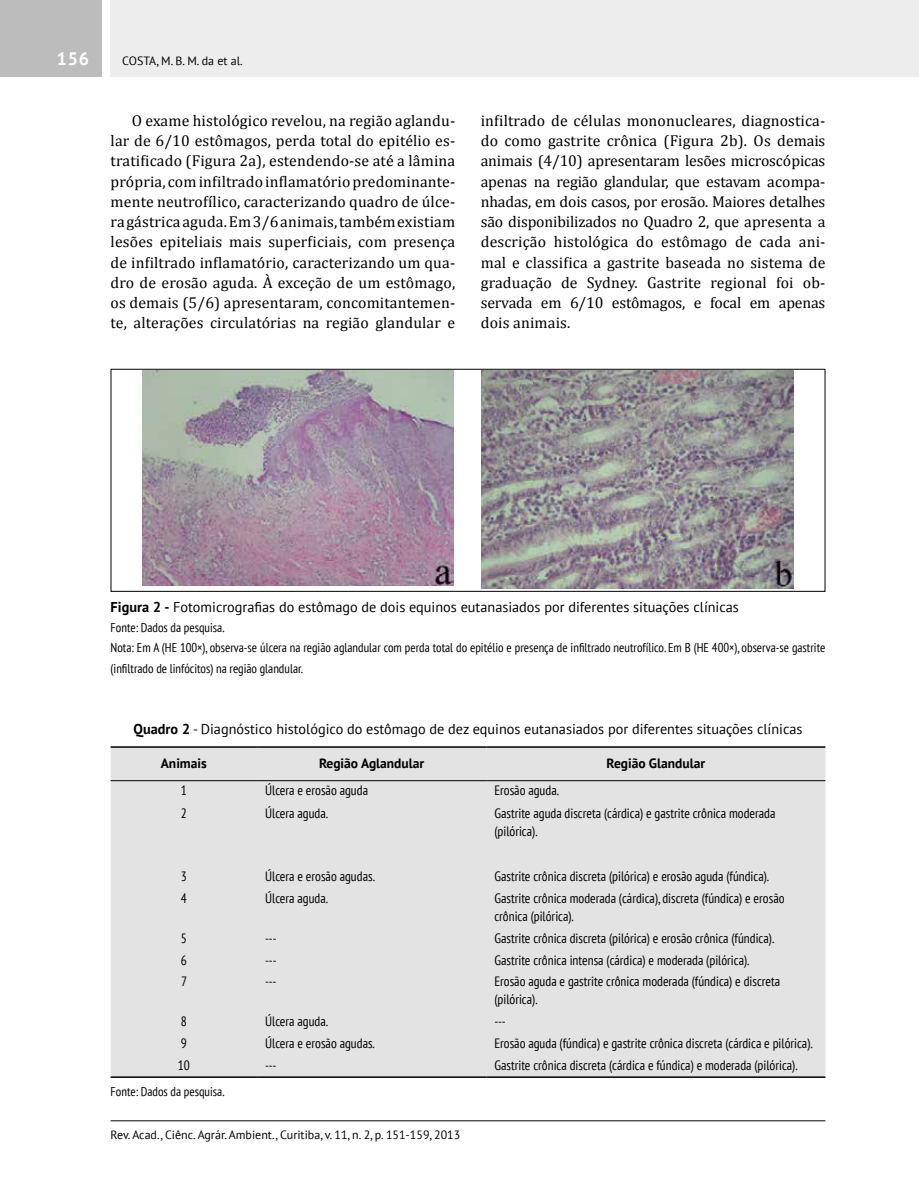
<style>
.page{position:relative;width:919px;height:1191px;background:#fff}
.page>*{position:absolute;margin:0;border:0;box-sizing:border-box;transform-origin:0 0}
.t1{font:700 18px "PT Sans";color:#fff}
.t2{font:15.75px/20.2px "Cambria";letter-spacing:.01em;color:#000;text-align:justify}
.t3{font:14.25px "PT Sans";color:#000}
.t4{font:condensed 13.5px/18px "PT Sans";color:#000}
.t5{font:700 13.5px "PT Sans";color:#000}
.t6{font:condensed 12.75px/20.2px "PT Sans";color:#000}
.t7{font:12px "PT Sans";color:#000}
.s1{font-weight:700}
</style>
<div class="page">
<div style="left:111px;top:0;width:807px;height:77px;background:#ededed"></div>
<div style="left:0;top:0;width:102px;height:77px;background:#bcbcbc"></div>
<hr style="left:111px;top:1120px;width:714px;height:1px;background:#000">
<div style="left:111px;top:369px;width:714px;height:223px;border:1px solid #000"></div>
<img style="left:142px;top:371px;width:311px;height:214px">
<img style="left:481px;top:371px;width:312px;height:218px">
<div style="left:111px;top:748px;width:714px;height:328px;background:#e3e3e3"></div>
<hr style="left:111px;top:780px;width:146px;height:1px;background:#000">
<hr style="left:257px;top:780px;width:229px;height:1px;background:#000">
<hr style="left:486px;top:780px;width:339px;height:1px;background:#000">
<hr style="left:111px;top:746px;width:146px;height:2px;background:#000">
<hr style="left:257px;top:746px;width:229px;height:2px;background:#000">
<hr style="left:486px;top:746px;width:339px;height:2px;background:#000">
<hr style="left:111px;top:1076px;width:146px;height:2px;background:#000">
<hr style="left:257px;top:1076px;width:229px;height:2px;background:#000">
<hr style="left:486px;top:1076px;width:339px;height:2px;background:#000">
<p class="t1" style="left:57px;top:47px;width:34px">156</p>
<p class="t7" style="left:122px;top:53px;width:122px">COSTA, M. B. M. da et al.</p>
<p class="t2" style="left:111px;top:110px;width:346px;text-indent:21px">O exame histológico revelou, na região aglandu&shy;lar de 6/10 estômagos, perda total do epitélio es&shy;tratificado (Figura 2a), estendendo-se até a lâmina própria, com infiltrado inflamatório predominante&shy;mente neutrofílico, caracterizando quadro de úlce&shy;ra gástrica aguda. Em 3/6 animais, também existiam lesões epiteliais mais superficiais, com presença de infiltrado inflamatório, caracterizando um qua&shy;dro de erosão aguda. À exceção de um estômago, os demais (5/6) apresentaram, concomitantemen&shy;te, alterações circulatórias na região glandular e</p>
<p class="t2" style="left:480px;top:110px;width:346px">infiltrado de células mononucleares, diagnostica&shy;do como gastrite crônica (Figura 2b). Os demais animais (4/10) apresentaram lesões microscópicas apenas na região glandular, que estavam acompa&shy;nhadas, em dois casos, por erosão. Maiores detalhes são disponibilizados no Quadro 2, que apresenta a descrição histológica do estômago de cada ani&shy;mal e classifica a gastrite baseada no sistema de graduação de Sydney. Gastrite regional foi ob&shy;servada em 6/10 estômagos, e focal em apenas dois animais.</p>
<p class="t3" style="left:111px;top:598px;width:629px"><span class="s1">Figura 2 -</span> Fotomicrografias do estômago de dois equinos eutanasiados por diferentes situações clínicas</p>
<p class="t6" style="left:111px;top:617px;width:716px">Fonte: Dados da pesquisa.<br>Nota: Em A (HE 100×), observa-se úlcera na região aglandular com perda total do epitélio e presença de infiltrado neutrofílico. Em B (HE 400×), observa-se gastrite (infiltrado de linfócitos) na região glandular.</p>
<p class="t3" style="left:133px;top:719px;width:670px"><span class="s1">Quadro 2</span> - Diagnóstico histológico do estômago de dez equinos eutanasiados por diferentes situações clínicas</p>
<p class="t5" style="left:161px;top:754px;width:48px">Animais</p>
<p class="t5" style="left:319px;top:754px;width:107px">Região Aglandular</p>
<p class="t5" style="left:606px;top:754px;width:100px">Região Glandular</p>
<p class="t4" style="left:181px;top:781px;width:8px">1</p>
<p class="t4" style="left:265px;top:781px;width:104px">Úlcera e erosão aguda</p>
<p class="t4" style="left:494px;top:781px;width:66px">Erosão aguda.</p>
<p class="t4" style="left:181px;top:803px;width:8px">2</p>
<p class="t4" style="left:265px;top:803px;width:64px">Úlcera aguda.</p>
<p class="t4" style="left:494px;top:803px;width:282px">Gastrite aguda discreta (cárdica) e gastrite crônica moderada (pilórica).</p>
<p class="t4" style="left:181px;top:867px;width:8px">3</p>
<p class="t4" style="left:265px;top:867px;width:111px">Úlcera e erosão agudas.</p>
<p class="t4" style="left:494px;top:867px;width:276px">Gastrite crônica discreta (pilórica) e erosão aguda (fúndica).</p>
<p class="t4" style="left:181px;top:889px;width:8px">4</p>
<p class="t4" style="left:265px;top:889px;width:64px">Úlcera aguda.</p>
<p class="t4" style="left:494px;top:889px;width:291px">Gastrite crônica moderada (cárdica), discreta (fúndica) e erosão crônica (pilórica).</p>
<p class="t4" style="left:181px;top:928px;width:8px">5</p>
<p class="t4" style="left:265px;top:928px;width:13px">---</p>
<p class="t4" style="left:494px;top:928px;width:281px">Gastrite crônica discreta (pilórica) e erosão crônica (fúndica).</p>
<p class="t4" style="left:181px;top:950px;width:8px">6</p>
<p class="t4" style="left:265px;top:950px;width:13px">---</p>
<p class="t4" style="left:494px;top:950px;width:256px">Gastrite crônica intensa (cárdica) e moderada (pilórica).</p>
<p class="t4" style="left:181px;top:972px;width:8px">7</p>
<p class="t4" style="left:265px;top:972px;width:13px">---</p>
<p class="t4" style="left:494px;top:972px;width:287px">Erosão aguda e gastrite crônica moderada (fúndica) e discreta (pilórica).</p>
<p class="t4" style="left:181px;top:1012px;width:8px">8</p>
<p class="t4" style="left:265px;top:1012px;width:64px">Úlcera aguda.</p>
<p class="t4" style="left:494px;top:1012px;width:13px">---</p>
<p class="t4" style="left:181px;top:1034px;width:8px">9</p>
<p class="t4" style="left:265px;top:1034px;width:111px">Úlcera e erosão agudas.</p>
<p class="t4" style="left:494px;top:1034px;width:320px">Erosão aguda (fúndica) e gastrite crônica discreta (cárdica e pilórica).</p>
<p class="t4" style="left:178px;top:1055px;width:14px">10</p>
<p class="t4" style="left:265px;top:1055px;width:13px">---</p>
<p class="t4" style="left:494px;top:1055px;width:304px">Gastrite crônica discreta (cárdica e fúndica) e moderada (pilórica).</p>
<p class="t6" style="left:111px;top:1081px;width:115px">Fonte: Dados da pesquisa.</p>
<p class="t7" style="left:111px;top:1126px;width:351px">Rev. Acad., Ciênc. Agrár. Ambient., Curitiba, v. 11, n. 2, p. 151-159, 2013</p>
</div>
